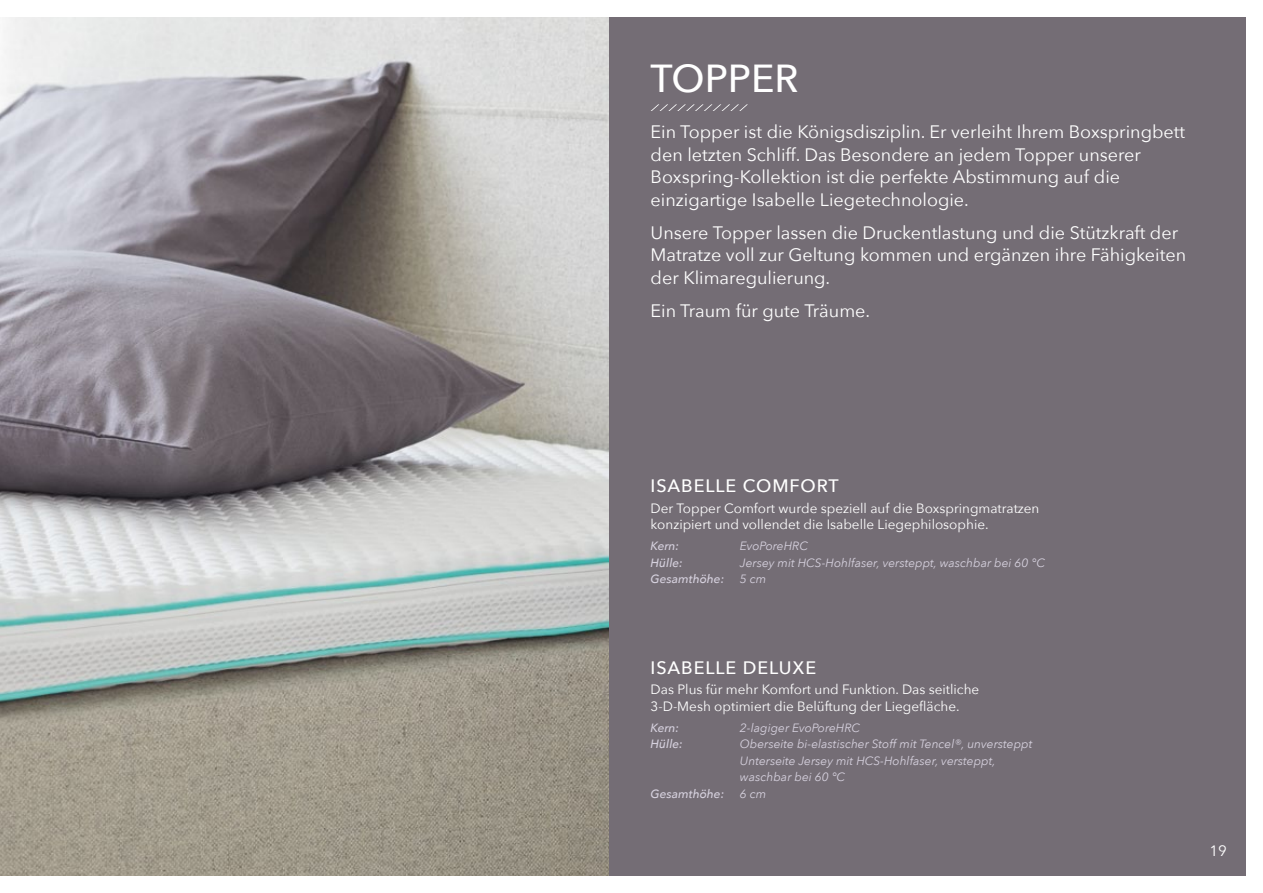
<style>
.page{position:relative;width:1263px;height:893px;background:#fff}
.page>*{position:absolute;margin:0;border:0;box-sizing:border-box;transform-origin:0 0}
.t1{font:500 39px "Avenir Next";color:#fff}
.t2{font:18px/22.5px "Avenir Next";color:#fff}
.t3{font:500 18px "Avenir Next";letter-spacing:.05em;color:#fff}
.t4{font:15px "Avenir Next";color:#fff}
.t5{font:13.5px/16.5px "Avenir Next";color:#fff}
.t6{font:italic 12px/16.5px "Avenir Next";color:#d6d1de}
.t7{font:italic 500 12px "Avenir Next";color:#d6d1de}
</style>
<div class="page">
<div style="left:2px;top:0;width:1261px;height:893px;background:#746d75"></div>
<img style="left:0;top:17px;width:608px;height:859px">
<svg style="left:651px;top:104px;width:97px;height:7px"></svg>
<div style="left:0;top:0;width:1263px;height:17px;background:#fff"></div>
<div style="left:0;top:876px;width:1263px;height:17px;background:#fff"></div>
<div style="left:1246px;top:0;width:17px;height:893px;background:#fff"></div>
<h1 class="t1" style="left:651px;top:45px;width:149px">TOPPER</h1>
<p class="t2" style="left:651px;top:120px;width:536px">Ein Topper ist die Königsdisziplin. Er verleiht Ihrem Boxspringbett den letzten Schliff. Das Besondere an jedem Topper unserer Boxspring-Kollektion ist die perfekte Abstimmung auf die einzigartige Isabelle Liegetechnologie.</p>
<p class="t2" style="left:651px;top:220px;width:537px">Unsere Topper lassen die Druckentlastung und die Stützkraft der<br>Matratze voll zur Geltung kommen und ergänzen ihre Fähigkeiten der Klimaregulierung.</p>
<p class="t2" style="left:651px;top:298px;width:221px">Ein Traum für gute Träume.</p>
<p class="t3" style="left:651px;top:471px;width:190px">ISABELLE COMFORT</p>
<p class="t5" style="left:651px;top:499px;width:390px">Der Topper Comfort wurde speziell auf die Boxspringmatratzen konzipiert und vollendet die Isabelle Liegephilosophie.</p>
<p class="t7" style="left:651px;top:536px;width:30px">Kern:</p>
<p class="t6" style="left:740px;top:537px;width:70px">EvoPoreHRC</p>
<p class="t7" style="left:651px;top:552px;width:34px">Hülle:</p>
<p class="t6" style="left:740px;top:554px;width:307px">Jersey mit HCS-Hohlfaser, versteppt, waschbar bei 60 °C</p>
<p class="t7" style="left:651px;top:569px;width:75px">Gesamthöhe:</p>
<p class="t6" style="left:740px;top:570px;width:28px">5 cm</p>
<p class="t3" style="left:651px;top:652px;width:167px">ISABELLE DELUXE</p>
<p class="t5" style="left:651px;top:681px;width:330px">Das Plus für mehr Komfort und Funktion. Das seitliche<br>3-D-Mesh optimiert die Belüftung der Liegefläche.</p>
<p class="t7" style="left:651px;top:717px;width:30px">Kern:</p>
<p class="t6" style="left:740px;top:719px;width:122px">2-lagiger EvoPoreHRC</p>
<p class="t7" style="left:651px;top:734px;width:34px">Hülle:</p>
<p class="t6" style="left:740px;top:735px;width:294px">Oberseite bi-elastischer Stoff mit Tencel®, unversteppt<br>Unterseite Jersey mit HCS-Hohlfaser, versteppt, waschbar bei 60 °C</p>
<p class="t7" style="left:651px;top:783px;width:75px">Gesamthöhe:</p>
<p class="t6" style="left:740px;top:785px;width:28px">6 cm</p>
<p class="t4" style="left:1209px;top:838px;width:19px">19</p>
</div>
